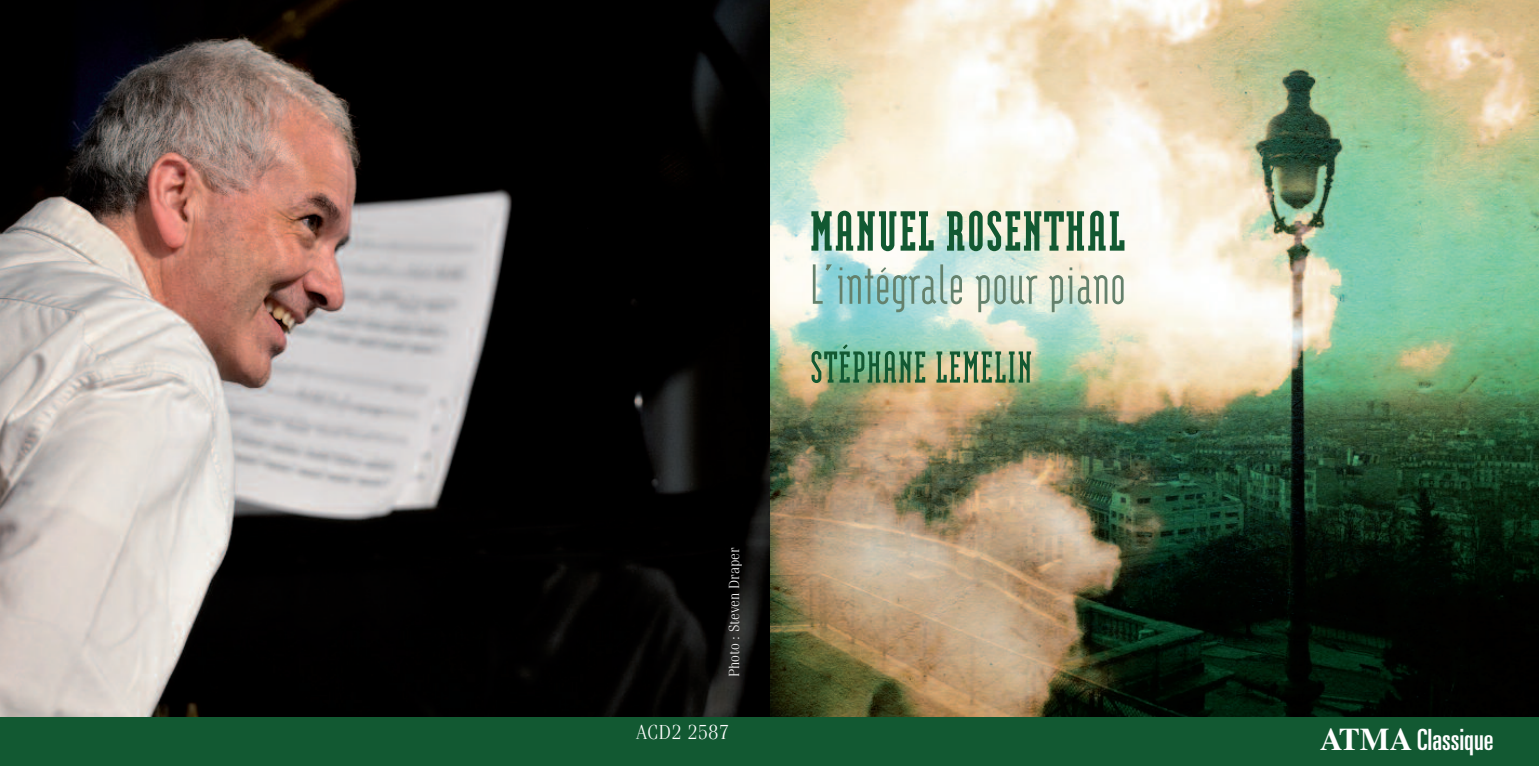
<style>
.page{position:relative;width:1539px;height:766px;background:#fff}
.page>*{position:absolute;margin:0;border:0;box-sizing:border-box;transform-origin:0 0}
.t1{font:67.5px "Modula";color:#64816c}
.t2{font:900 67.5px "Modula Serif";letter-spacing:.02em;color:#125932}
.t3{font:700 53.32px "Modula Serif";letter-spacing:.02em;color:#125932}
.t4{font:ultra-condensed 29.25px "Univers";color:#fff}
.t5{font:300 20.25px "Fenice";color:#fff}
.t6{font:300 14.62px "Fenice";color:#fff}
.s1{font-family:"Times";font-weight:700;font-stretch:normal;font-size:31.5px}
</style>
<div class="page">
<img style="left:770px;top:0;width:769px;height:717px">
<img style="left:0;top:0;width:770px;height:717px">
<div style="left:0;top:717px;width:1539px;height:48px;background:#125932"></div>
<p class="t6" style="left:729px;top:677px;width:131px;rotate:-90deg">Photo : Steven Draper</p>
<p class="t5" style="left:636px;top:725px;width:94px">ACD2 2587</p>
<p class="t2" style="left:810px;top:188px;width:317px">MANUEL ROSENTHAL</p>
<p class="t1" style="left:810px;top:241px;width:317px">L’intégrale pour piano</p>
<p class="t3" style="left:810px;top:333px;width:224px">STÉPHANE LEMELIN</p>
<p class="t4" style="left:1320px;top:728px;width:175px"><span class="s1">ATMA</span> Classique</p>
</div>
